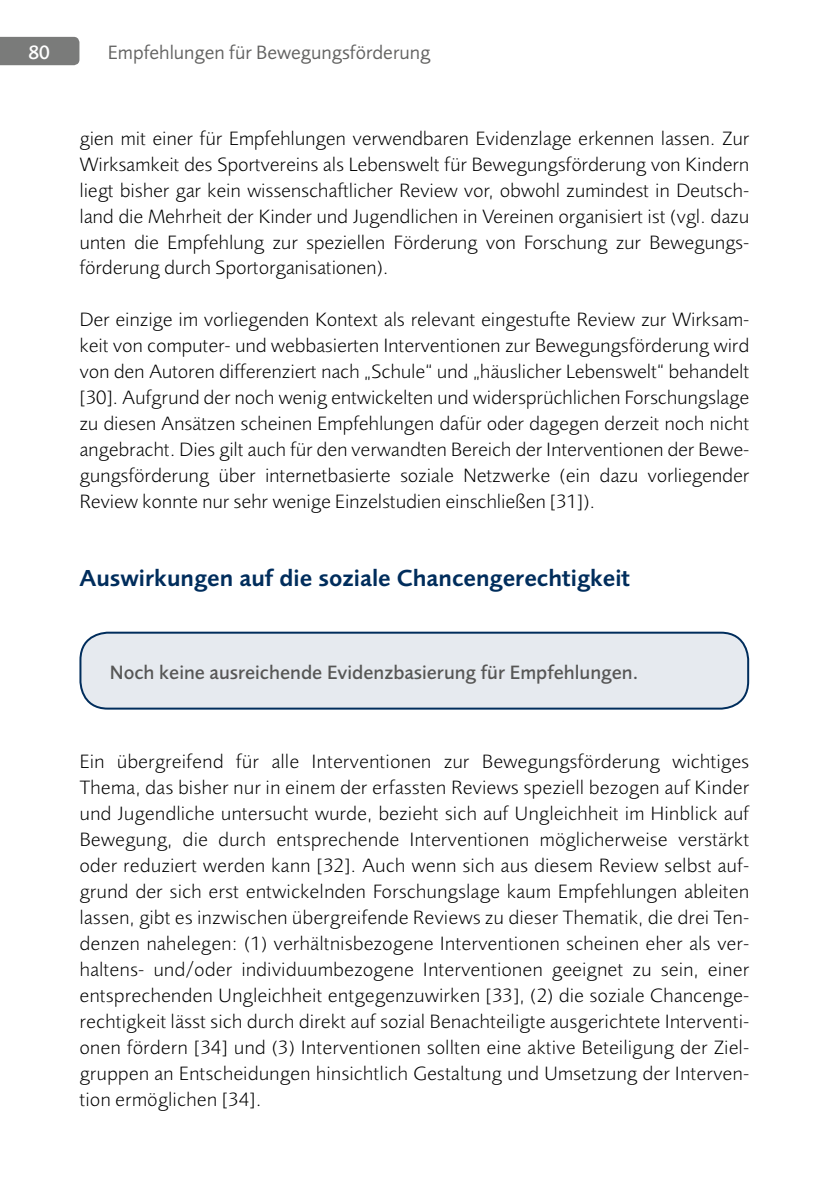
<style>
.page{position:relative;width:840px;height:1191px;background:#fff}
.page>*{position:absolute;margin:0;border:0;box-sizing:border-box;transform-origin:0 0}
.t1{font:600 24px "Foundry Sans";color:#002d5c}
.t2{font:300 20px/26px "Foundry Sans";color:#000;text-align:justify}
.t3{font:500 20px "Foundry Sans";color:#565655}
.t4{font:20px "Foundry Sans";color:#626261}
.t5{font:500 20px "Foundry Sans";color:#fff}
</style>
<div class="page">
<div style="left:0;top:37px;width:79px;height:28px;background:#7a7b7a"></div>
<div style="left:80px;top:632px;width:667px;height:76px;background:#e6eaef;border-radius:27px"></div>
<div style="left:79px;top:631px;width:669px;height:78px;border:2px solid #002d5c;border-radius:27px"></div>
<p class="t5" style="left:28px;top:40px;width:23px">80</p>
<p class="t4" style="left:108px;top:40px;width:324px">Empfehlungen für Bewegungsförderung</p>
<p class="t2" style="left:79px;top:125px;width:671px">gien mit einer für Empfehlungen verwendbaren Evidenzlage erkennen lassen. Zur Wirksamkeit des Sportvereins als Lebenswelt für Bewegungsförderung von Kindern liegt bisher gar kein wissenschaftlicher Review vor, obwohl zumindest in Deutsch&shy;land die Mehrheit der Kinder und Jugendlichen in Vereinen organisiert ist (vgl. dazu unten die Empfehlung zur speziellen Förderung von Forschung zur Bewegungs&shy;förderung durch Sportorganisationen).</p>
<p class="t2" style="left:79px;top:307px;width:671px">Der einzige im vorliegenden Kontext als relevant eingestufte Review zur Wirksam&shy;keit von computer- und webbasierten Interventionen zur Bewegungsförderung wird von den Autoren differenziert nach „Schule“ und „häuslicher Lebenswelt“ behandelt [30]. Aufgrund der noch wenig entwickelten und widersprüchlichen Forschungslage zu diesen Ansätzen scheinen Empfehlungen dafür oder dagegen derzeit noch nicht angebracht. Dies gilt auch für den verwandten Bereich der Interventionen der Bewe&shy;gungsförderung über internetbasierte soziale Netzwerke (ein dazu vorliegender Review konnte nur sehr wenige Einzelstudien einschließen [31]).</p>
<p class="t1" style="left:79px;top:564px;width:552px">Auswirkungen auf die soziale Chancengerechtigkeit</p>
<p class="t3" style="left:110px;top:661px;width:530px">Noch keine ausreichende Evidenzbasierung für Empfehlungen.</p>
<p class="t2" style="left:79px;top:748px;width:671px">Ein übergreifend für alle Interventionen zur Bewegungsförderung wichtiges Thema, das bisher nur in einem der erfassten Reviews speziell bezogen auf Kinder und Jugendliche untersucht wurde, bezieht sich auf Ungleichheit im Hinblick auf Bewegung, die durch entsprechende Interventionen möglicherweise verstärkt oder reduziert werden kann [32]. Auch wenn sich aus diesem Review selbst auf&shy;grund der sich erst entwickelnden Forschungslage kaum Empfehlungen ableiten lassen, gibt es inzwischen übergreifende Reviews zu dieser Thematik, die drei Ten&shy;denzen nahelegen: (1) verhältnisbezogene Interventionen scheinen eher als ver&shy;haltens- und/oder individuumbezogene Interventionen geeignet zu sein, einer entsprechenden Ungleichheit entgegenzuwirken [33], (2) die soziale Chancenge&shy;rechtigkeit lässt sich durch direkt auf sozial Benachteiligte ausgerichtete Interventi&shy;onen fördern [34] und (3) Interventionen sollten eine aktive Beteiligung der Ziel&shy;gruppen an Entscheidungen hinsichtlich Gestaltung und Umsetzung der Interven&shy;tion ermöglichen [34].</p>
</div>
